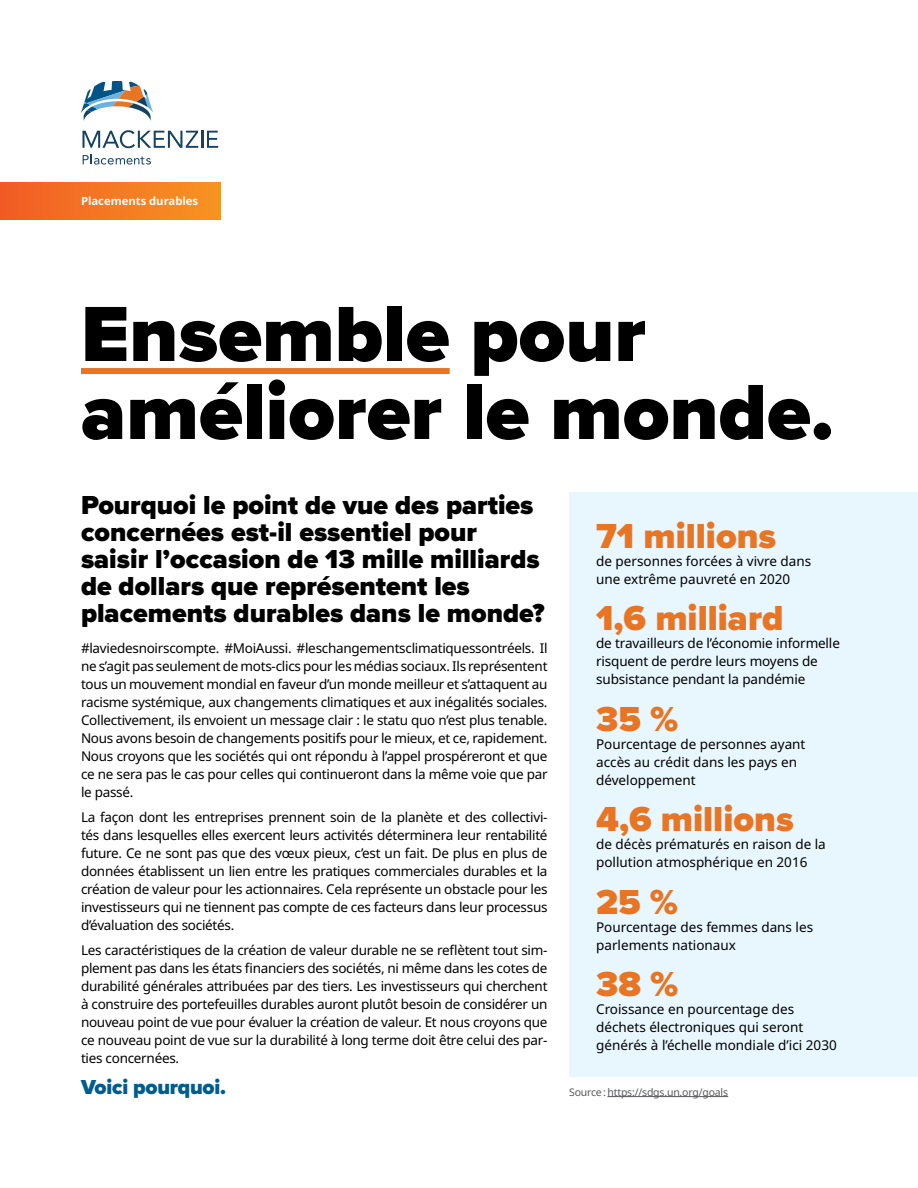
<style>
.page{position:relative;width:918px;height:1188px;background:#fff}
.page>*{position:absolute;margin:0;border:0;box-sizing:border-box;transform-origin:0 0}
.t1{font:900 81px/78px "Proxima Nova";color:#000}
.Graphs_title{font:900 36px "Proxima Nova";color:#e87524}
.t2{font:900 27px/27px "Proxima Nova";color:#000}
.body{font:900 21px "Proxima Nova";letter-spacing:-.01em;color:#005d8e}
.body-2{font:13.5px/18px "Noto Sans";color:#000}
.t3{font:700 11.25px "Noto Sans";color:#fff}
.Disclaimer{font:10.5px "Noto Sans";letter-spacing:-.02em;color:#58595b}
</style>
<div class="page">
<div style="left:0;top:183px;width:220px;height:37px;background:linear-gradient(to right,#f15c25,#f79422)"></div>
<svg style="left:81px;top:81px;width:72px;height:40px"></svg>
<svg style="left:82px;top:130px;width:136px;height:18px"></svg>
<svg style="left:83px;top:154px;width:68px;height:11px"></svg>
<div style="left:81px;top:368px;width:369px;height:6px;background:#e87524"></div>
<div style="left:569px;top:492px;width:349px;height:585px;background:#e8f6fd"></div>
<hr style="left:608px;top:1096px;width:120px;height:1px;background:#58595b">
<p class="t3" style="left:81px;top:193px;width:119px">Placements durables</p>
<h1 class="t1" style="left:81px;top:294px;width:754px">Ensemble pour améliorer le monde.</h1>
<h2 class="t2" style="left:81px;top:491px;width:465px">Pourquoi le point de vue des parties concernées est-il essentiel pour saisir l’occasion de 13 mille milliards de dollars que représentent les placements durables dans le monde?</h2>
<p class="body-2" style="left:81px;top:640px;width:468px;text-align:justify">#laviedesnoirscompte. #MoiAussi. #leschangementsclimatiquessontréels. Il ne s’agit pas seulement de mots-clics pour les médias sociaux. Ils représentent tous un mouvement mondial en faveur d’un monde meilleur et s’attaquent au racisme systémique, aux changements climatiques et aux inégalités sociales.<br>Collectivement, ils envoient un message clair : le statu quo n’est plus tenable.<br>Nous avons besoin de changements positifs pour le mieux, et ce, rapidement.<br>Nous croyons que les sociétés qui ont répondu à l’appel prospéreront et que ce ne sera pas le cas pour celles qui continueront dans la même voie que par le passé.</p>
<p class="body-2" style="left:81px;top:808px;width:468px;text-align:justify">La façon dont les entreprises prennent soin de la planète et des collectivi&shy;tés dans lesquelles elles exercent leurs activités déterminera leur rentabilité future. Ce ne sont pas que des vœux pieux, c’est un fait. De plus en plus de données établissent un lien entre les pratiques commerciales durables et la création de valeur pour les actionnaires. Cela représente un obstacle pour les investisseurs qui ne tiennent pas compte de ces facteurs dans leur processus d’évaluation des sociétés.</p>
<p class="body-2" style="left:81px;top:941px;width:468px;text-align:justify">Les caractéristiques de la création de valeur durable ne se reflètent tout sim&shy;plement pas dans les états financiers des sociétés, ni même dans les cotes de durabilité générales attribuées par des tiers. Les investisseurs qui cherchent à construire des portefeuilles durables auront plutôt besoin de considérer un nouveau point de vue pour évaluer la création de valeur. Et nous croyons que ce nouveau point de vue sur la durabilité à long terme doit être celui des par&shy;ties concernées.</p>
<p class="body" style="left:81px;top:1071px;width:147px">Voici pourquoi.</p>
<p class="Graphs_title" style="left:596px;top:509px;width:182px">71 millions</p>
<p class="body-2" style="left:596px;top:552px;width:217px">de personnes forcées à vivre dans une extrême pauvreté en 2020</p>
<p class="Graphs_title" style="left:596px;top:592px;width:189px">1,6 milliard</p>
<p class="body-2" style="left:596px;top:635px;width:245px">de travailleurs de l’économie informelle risquent de perdre leurs moyens de subsistance pendant la pandémie</p>
<p class="Graphs_title" style="left:596px;top:692px;width:84px">35 %</p>
<p class="body-2" style="left:596px;top:735px;width:211px">Pourcentage de personnes ayant accès au crédit dans les pays en développement</p>
<p class="Graphs_title" style="left:596px;top:793px;width:199px">4,6 millions</p>
<p class="body-2" style="left:596px;top:836px;width:231px">de décès prématurés en raison de la pollution atmosphérique en 2016</p>
<p class="Graphs_title" style="left:596px;top:875px;width:84px">25 %</p>
<p class="body-2" style="left:596px;top:918px;width:219px">Pourcentage des femmes dans les parlements nationaux</p>
<p class="Graphs_title" style="left:596px;top:958px;width:84px">38 %</p>
<p class="body-2" style="left:596px;top:1001px;width:242px">Croissance en pourcentage des déchets électroniques qui seront générés à l’échelle mondiale d’ici 2030</p>
<p class="Disclaimer" style="left:569px;top:1084px;width:160px">Source : https://sdgs.un.org/goals</p>
</div>
